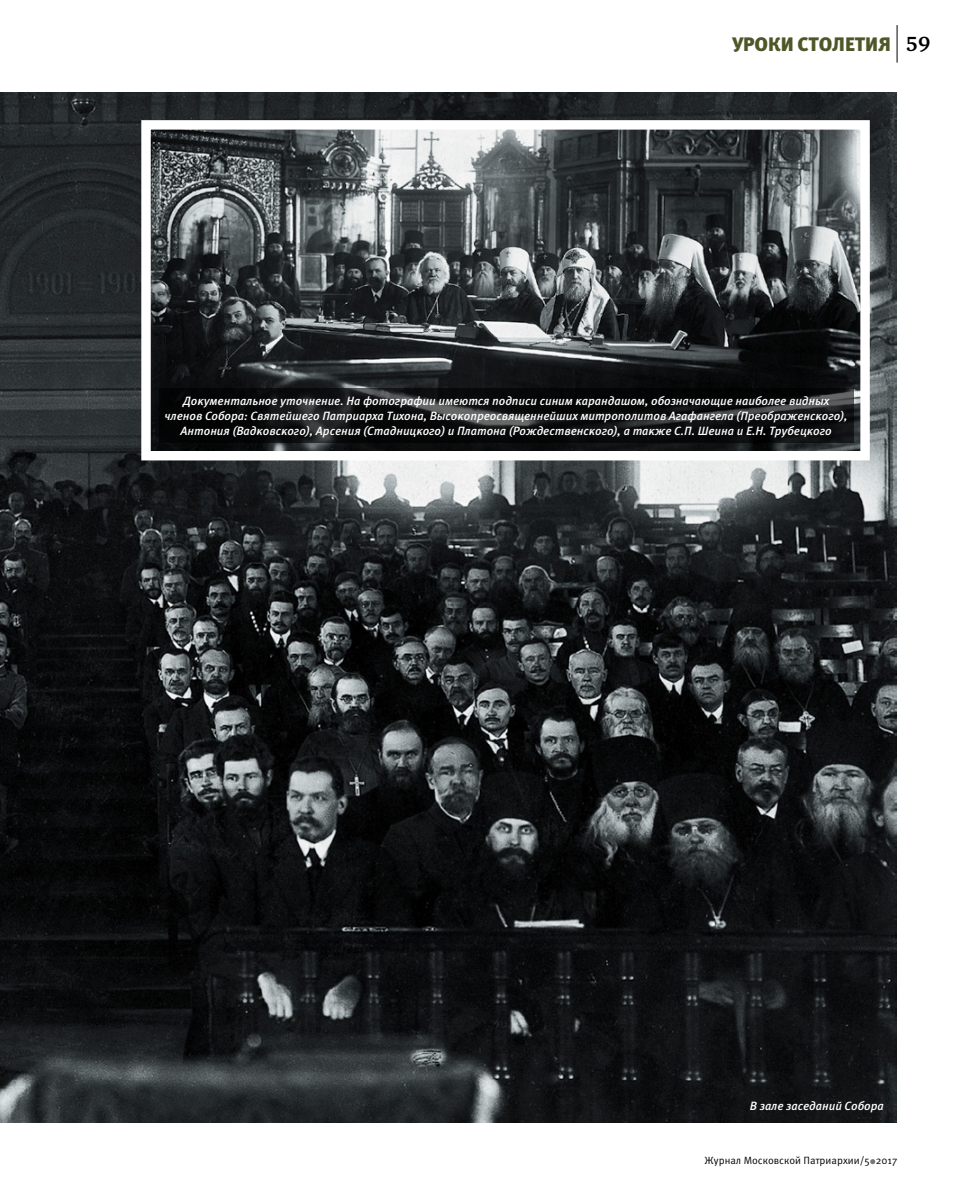
<style>
.page{position:relative;width:957px;height:1191px;background:#fff}
.page>*{position:absolute;margin:0;border:0;box-sizing:border-box;transform-origin:0 0}
.t1{font:700 21px "Charter ITC";color:#000}
.t2{font:900 19.5px "Meta Pro";letter-spacing:-.005em;color:#505628}
.t3{font:italic 500 12px/15px "Meta Pro";letter-spacing:-.005em;color:#fff;text-align:center}
.t4{font:10.5px "Meta Pro";color:#000}
</style>
<div class="page">
<hr style="left:896px;top:25px;width:1px;height:38px;background:#000">
<svg style="left:870px;top:1159px;width:5px;height:5px"></svg>
<img style="left:0;top:93px;width:896px;height:1029px">
<img style="left:151px;top:130px;width:709px;height:320px">
<div style="left:141px;top:120px;width:729px;height:340px;border:9px solid #fff"></div>
<svg style="left:159px;top:389px;width:694px;height:54px;background:#111213"></svg>
<h2 class="t2" style="left:732px;top:32px;width:160px">УРОКИ СТОЛЕТИЯ</h2>
<h1 class="t1" style="left:906px;top:31px;width:26px">59</h1>
<p class="t3" style="left:164px;top:394px;width:685px">Документальное уточнение. На фотографии имеются подписи синим карандашом, обозначающие наиболее видных членов Собора: Святейшего Патриарха Тихона, Высокопреосвященнейших митрополитов Агафангела (Преображенского),<br>Антония (Вадковского), Арсения (Стадницкого) и Платона (Рождественского), а также С.П. Шеина и Е.Н. Трубецкого</p>
<p class="t3" style="left:750px;top:1099px;width:135px">В зале заседаний Собора</p>
<p class="t4" style="left:704px;top:1153px;width:194px">Журнал Московской Патриархии/5 2017</p>
</div>
